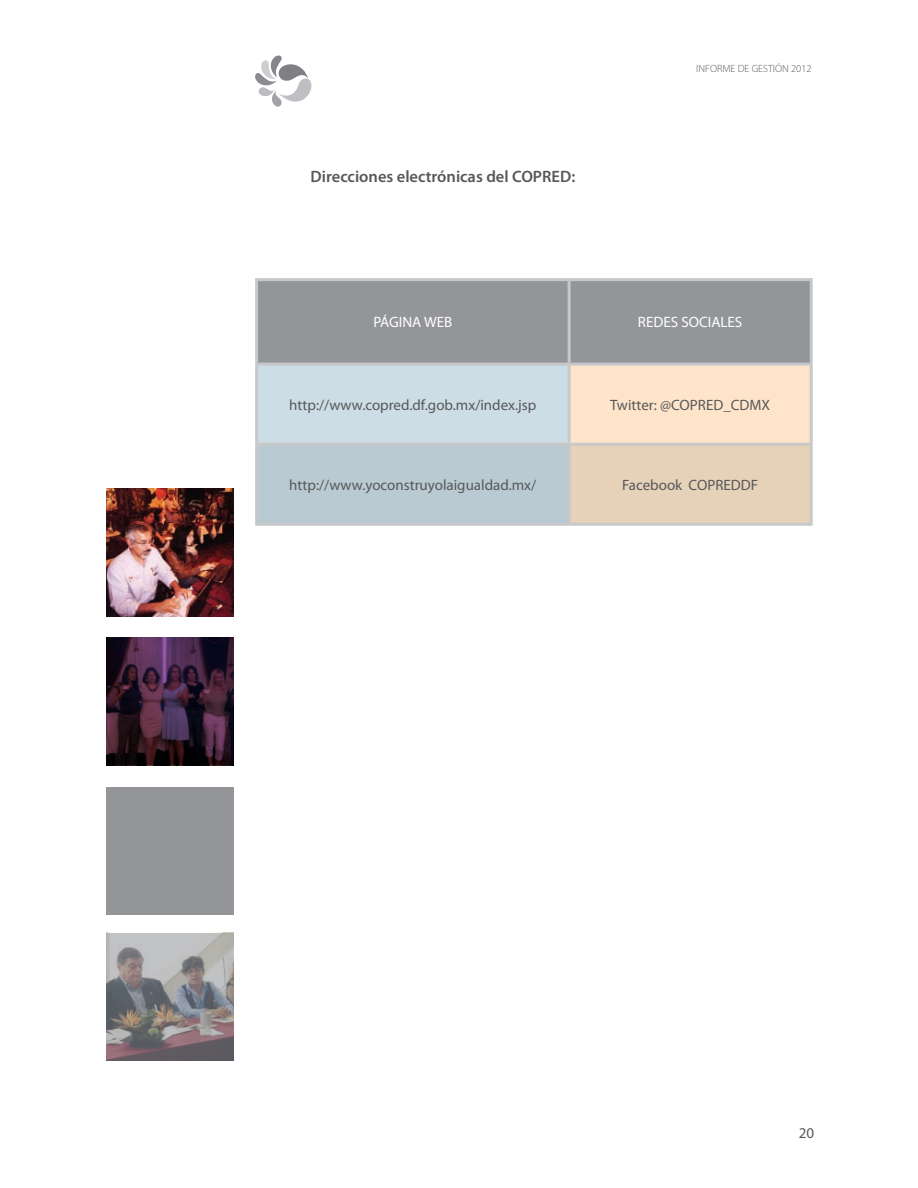
<style>
.page{position:relative;width:918px;height:1188px;background:#fff}
.page>*{position:absolute;margin:0;border:0;box-sizing:border-box;transform-origin:0 0}
.Texto_11_18__justifi{font:600 16.5px "Myriad Pro";color:#57585a}
.Texto_11_18__justifi-2{font:15px "Myriad Pro";color:#57585a}
.Texto_11_18__justifi-3{font:15px "Myriad Pro";color:#fff}
.t1{font:300 10.5px "Myriad Pro";color:#57585a}
</style>
<div class="page">
<svg style="left:255px;top:56px;width:57px;height:51px"></svg>
<div style="left:258px;top:281px;width:552px;height:82px;background:#939598"></div>
<div style="left:257px;top:364px;width:312px;height:80px;background:#cddde6"></div>
<div style="left:569px;top:364px;width:242px;height:80px;background:#fee5ca"></div>
<div style="left:257px;top:444px;width:312px;height:80px;background:#bacad2"></div>
<div style="left:569px;top:444px;width:242px;height:80px;background:#e6d1b9"></div>
<hr style="left:255px;top:278px;width:314px;height:3px;background:#c7c8ca">
<hr style="left:255px;top:281px;width:3px;height:82px;background:#c7c8ca">
<hr style="left:569px;top:278px;width:244px;height:3px;background:#c7c8ca">
<hr style="left:568px;top:281px;width:3px;height:82px;background:#c7c8ca">
<hr style="left:810px;top:281px;width:3px;height:82px;background:#c7c8ca">
<hr style="left:255px;top:363px;width:314px;height:3px;background:#c7c8ca">
<hr style="left:255px;top:366px;width:3px;height:77px;background:#c7c8ca">
<hr style="left:569px;top:363px;width:244px;height:3px;background:#c7c8ca">
<hr style="left:568px;top:366px;width:3px;height:77px;background:#c7c8ca">
<hr style="left:810px;top:366px;width:3px;height:77px;background:#c7c8ca">
<hr style="left:255px;top:443px;width:314px;height:3px;background:#c7c8ca">
<hr style="left:255px;top:446px;width:3px;height:77px;background:#c7c8ca">
<hr style="left:569px;top:443px;width:244px;height:3px;background:#c7c8ca">
<hr style="left:568px;top:446px;width:3px;height:77px;background:#c7c8ca">
<hr style="left:810px;top:446px;width:3px;height:77px;background:#c7c8ca">
<hr style="left:255px;top:523px;width:314px;height:3px;background:#c7c8ca">
<hr style="left:569px;top:523px;width:244px;height:3px;background:#c7c8ca">
<div style="left:107px;top:787px;width:127px;height:127px;background:#939598"></div>
<img style="left:106px;top:488px;width:128px;height:129px">
<img style="left:106px;top:932px;width:128px;height:128px">
<img style="left:106px;top:638px;width:128px;height:127px">
<p class="Texto_11_18__justifi" style="left:311px;top:166px;width:266px">Direcciones electrónicas del COPRED:</p>
<p class="t1" style="left:696px;top:62px;width:117px">INFORME DE GESTIÓN 2012</p>
<p class="Texto_11_18__justifi-3" style="left:373px;top:313px;width:80px">PÁGINA WEB</p>
<p class="Texto_11_18__justifi-3" style="left:638px;top:313px;width:106px">REDES SOCIALES</p>
<p class="Texto_11_18__justifi-2" style="left:289px;top:395px;width:249px">http://www.copred.df.gob.mx/index.jsp</p>
<p class="Texto_11_18__justifi-2" style="left:610px;top:395px;width:162px">Twitter: @COPRED_CDMX</p>
<p class="Texto_11_18__justifi-2" style="left:289px;top:476px;width:249px">http://www.yoconstruyolaigualdad.mx/</p>
<p class="Texto_11_18__justifi-2" style="left:622px;top:476px;width:137px">Facebook COPREDDF</p>
<p class="Texto_11_18__justifi-2" style="left:799px;top:1123px;width:17px">20</p>
</div>
